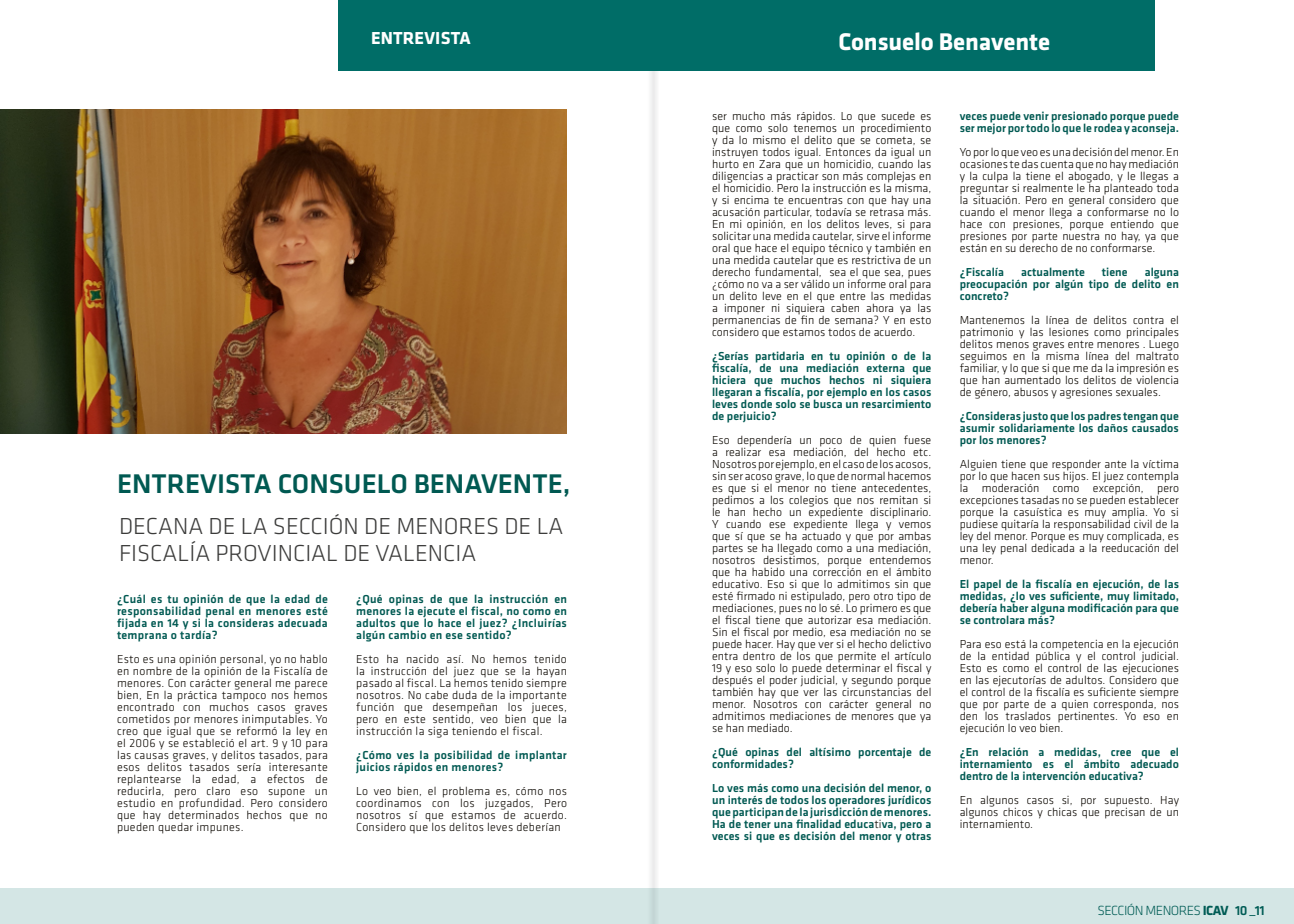
<style>
.page{position:relative;width:1294px;height:924px;background:#fff}
.page>*{position:absolute;margin:0;border:0;box-sizing:border-box;transform-origin:0 0}
.t1{font:500 28px "Klavika";color:#005952}
.t2{font:700 25px "Klavika";letter-spacing:-.005em;color:#fff}
.t3{font:300 24px/27px "Klavika";color:#3c3c3b}
.t4{font:700 18px "Klavika";letter-spacing:.01em;color:#fff}
.t5{font:300 13.8px "Klavika";letter-spacing:-.04em;color:#005952}
.t6{font:300 12px/12px "Klavika";letter-spacing:.005em;color:#0b0700;text-align:justify}
.t7{font:500 12px/12px "Klavika";letter-spacing:.005em;color:#005952;text-align:justify}
.t8{font:500 12px/12px "Klavika";letter-spacing:.025em;color:#005952}
.s1{font-weight:300;color:#0b0700}
.s2{font-weight:700}
.s3{font-weight:500}
</style>
<div class="page">
<div style="left:647px;top:0;width:12px;height:924px;background:#f3f4f4"></div>
<div style="left:338px;top:0;width:817px;height:71px;background:#006d67"></div>
<img style="left:0;top:109px;width:567px;height:324px">
<div style="left:0;top:888px;width:1294px;height:36px;background:#d4e6e5"></div>
<h3 class="t4" style="left:371px;top:29px;width:101px">ENTREVISTA</h3>
<h1 class="t1" style="left:117px;top:469px;width:455px">ENTREVISTA CONSUELO BENAVENTE,</h1>
<h3 class="t3" style="left:119px;top:513px;width:446px">DECANA DE LA SECCIÓN DE MENORES DE LA<br>FISCALÍA PROVINCIAL DE VALENCIA</h3>
<p class="t7" style="left:117px;top:593px;width:212px">¿Cuál es tu opinión de que la edad de responsabilidad penal en menores esté fijada en 14 y si la consideras adecuada temprana o tardía?</p>
<p class="t6" style="left:117px;top:653px;width:212px">Esto es una opinión personal, yo no hablo en nombre de la opinión de la Fiscalía de menores. Con carácter general me parece bien, En la práctica tampoco nos hemos encontrado con muchos casos graves cometidos por menores inimputables. Yo creo que igual que se reformó la ley en el 2006 y se estableció el art. 9 y 10 para las causas graves, y delitos tasados, para esos delitos tasados sería interesante replantearse la edad, a efectos de reducirla, pero claro eso supone un estudio en profundidad. Pero considero que hay determinados hechos que no pueden quedar impunes.</p>
<p class="t7" style="left:356px;top:593px;width:212px">¿Qué opinas de que la instrucción en menores la ejecute el fiscal, no como en adultos que lo hace el juez? ¿Incluirías algún cambio en ese sentido?</p>
<p class="t6" style="left:356px;top:653px;width:212px">Esto ha nacido así. No hemos tenido la instrucción del juez que se la hayan pasado al fiscal. La hemos tenido siempre nosotros. No cabe duda de la importante función que desempeñan los jueces, pero en este sentido, veo bien que la instrucción la siga teniendo el fiscal.</p>
<p class="t8" style="left:356px;top:749px;width:212px">¿Cómo ves la posibilidad de implantar juicios rápidos en menores?</p>
<p class="t6" style="left:356px;top:785px;width:212px">Lo veo bien, el problema es, cómo nos coordinamos con los juzgados, Pero nosotros sí que estamos de acuerdo.<br>Considero que los delitos leves deberían</p>
<h2 class="t2" style="left:838px;top:28px;width:213px">Consuelo Benavente</h2>
<p class="t6" style="left:712px;top:110px;width:221px">ser mucho más rápidos. Lo que sucede es que como solo tenemos un procedimiento y da lo mismo el delito que se cometa, se instruyen todos igual. Entonces da igual un hurto en Zara que un homicidio, cuando las diligencias a practicar son más complejas en el homicidio. Pero la instrucción es la misma, y si encima te encuentras con que hay una acusación particular, todavía se retrasa más.<br>En mi opinión, en los delitos leves, si para solicitar una medida cautelar, sirve el informe oral que hace el equipo técnico y también en una medida cautelar que es restrictiva de un derecho fundamental, sea el que sea, pues ¿cómo no va a ser válido un informe oral para un delito leve en el que entre las medidas a imponer ni siquiera caben ahora ya las permanencias de fin de semana? Y en esto considero que estamos todos de acuerdo.</p>
<p class="t7" style="left:712px;top:350px;width:221px">¿Serías partidaria en tu opinión o de la fiscalía, de una mediación externa que hiciera que muchos hechos ni siquiera llegaran a fiscalía, por ejemplo en los casos leves donde solo se busca un resarcimiento de perjuicio?</p>
<p class="t6" style="left:712px;top:434px;width:221px">Eso dependería un poco de quien fuese a realizar esa mediación, del hecho etc.<br>Nosotros por ejemplo, en el caso de los acosos, sin ser acoso grave, lo que de normal hacemos es que si el menor no tiene antecedentes, pedimos a los colegios que nos remitan si le han hecho un expediente disciplinario.<br>Y cuando ese expediente llega y vemos que sí que se ha actuado y que por ambas partes se ha llegado como a una mediación, nosotros desistimos, porque entendemos que ha habido una corrección en el ámbito educativo. Eso si que lo admitimos sin que esté firmado ni estipulado, pero otro tipo de mediaciones, pues no lo sé. Lo primero es que el fiscal tiene que autorizar esa mediación.<br>Sin el fiscal por medio, esa mediación no se puede hacer. Hay que ver si el hecho delictivo entra dentro de los que permite el artículo 19 y eso solo lo puede determinar el fiscal y después el poder judicial, y segundo porque también hay que ver las circunstancias del menor. Nosotros con carácter general no admitimos mediaciones de menores que ya se han mediado.</p>
<p class="t7" style="left:712px;top:746px;width:221px">¿Qué opinas del altísimo porcentaje de conformidades?</p>
<p class="t7" style="left:712px;top:782px;width:221px">Lo ves más como una decisión del menor, o un interés de todos los operadores jurídicos que participan de la jurisdicción de menores.<br>Ha de tener una finalidad educa<span class="s1">ti</span>va, pero a veces si que es decisión del menor y otras</p>
<p class="t7" style="left:960px;top:110px;width:221px">veces puede venir presionado porque puede ser mejor por todo lo que le rodea y aconseja.</p>
<p class="t6" style="left:960px;top:146px;width:221px">Yo por lo que veo es una decisión del menor. En ocasiones te das cuenta que no hay mediación y la culpa la tiene el abogado, y le llegas a preguntar si realmente le ha planteado toda la situación. Pero en general considero que cuando el menor llega a conformarse no lo hace con presiones, porque entiendo que presiones por parte nuestra no hay, ya que están en su derecho de no conformarse.</p>
<p class="t7" style="left:960px;top:266px;width:46px">¿Fiscalía</p>
<p class="t7" style="left:1021px;top:266px;width:65px">actualmente</p>
<p class="t7" style="left:1102px;top:266px;width:27px">tiene</p>
<p class="t7" style="left:960px;top:266px;width:221px;text-indent:185px">alguna preocupación por algún tipo de delito en concreto?</p>
<p class="t6" style="left:960px;top:314px;width:221px">Mantenemos la línea de delitos contra el patrimonio y las lesiones como principales delitos menos graves entre menores . Luego seguimos en la misma línea del maltrato familiar, y lo que si que me da la impresión es que han aumentado los delitos de violencia de género, abusos y agresiones sexuales.</p>
<p class="t7" style="left:960px;top:410px;width:221px">¿Consideras justo que los padres tengan que asumir solidariamente los daños causados por los menores?</p>
<p class="t6" style="left:960px;top:458px;width:221px">Alguien tiene que responder ante la víctima por lo que hacen sus hijos. El juez contempla la moderación como excepción, pero excepciones tasadas no se pueden establecer porque la casuística es muy amplia. Yo si pudiese quitaría la responsabilidad civil de la ley del menor. Porque es muy complicada, es una ley penal dedicada a la reeducación del menor.</p>
<p class="t7" style="left:960px;top:578px;width:221px">El papel de la fiscalía en ejecución, de las medidas, ¿lo ves suficiente, muy limitado, debería haber alguna modificación para que se controlara más?</p>
<p class="t6" style="left:960px;top:638px;width:221px">Para eso está la competencia en la ejecución de la entidad pública y el control judicial.<br>Esto es como el control de las ejecuciones en las ejecutorías de adultos. Considero que el control de la fiscalía es suficiente siempre que por parte de a quien corresponda, nos den los traslados pertinentes. Yo eso en ejecución lo veo bien.</p>
<p class="t7" style="left:960px;top:746px;width:221px">¿En relación a medidas, cree que el internamiento es el ámbito adecuado dentro de la intervención educativa?</p>
<p class="t6" style="left:960px;top:794px;width:221px">En algunos casos si, por supuesto. Hay algunos chicos y chicas que precisan de un internamiento.</p>
<p class="t5" style="left:1098px;top:903px;width:169px">SECCIÓN MENORES <span class="s2">ICAV</span> <span class="s3">10 _11</span></p>
</div>
